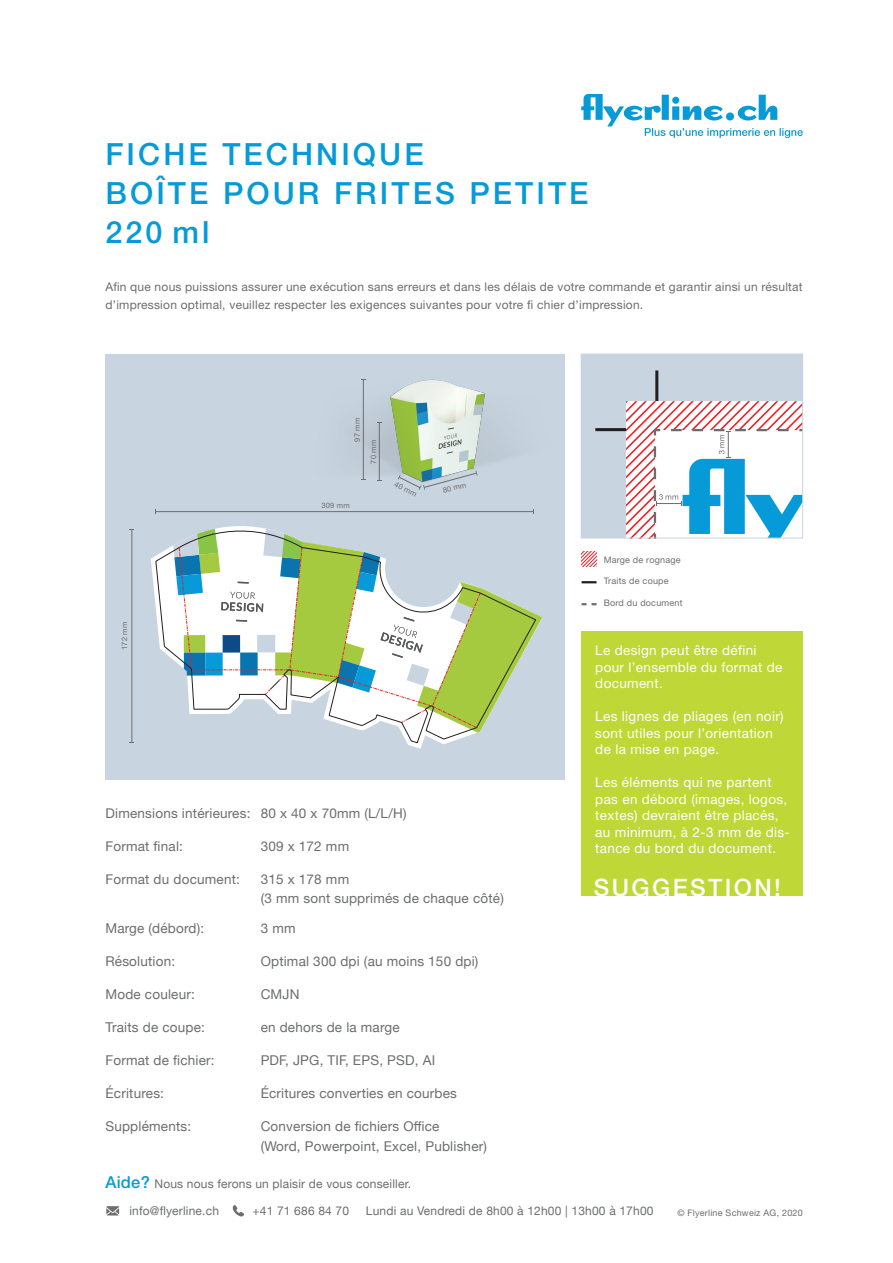
<style>
.page{position:relative;width:893px;height:1263px;background:#fff}
.page>*{position:absolute;margin:0;border:0;box-sizing:border-box;transform-origin:0 0}
.t1{font:500 30.6px/39.2px "Helvetica Neue LT Std";letter-spacing:.1em;color:#069ad9}
.t2{font:500 24px "Helvetica Neue LT Std";letter-spacing:.1em;color:#fff}
.t3{font:13.5px/19.5px "Helvetica Neue";letter-spacing:.015em;color:#6c6d70}
.t4{font:13.5px/16.5px "Helvetica Neue LT Std";letter-spacing:.025em;color:#fff}
.t5{font:13.5px/19.5px "Helvetica Neue LT Std";letter-spacing:.015em;color:#6c6d70}
.t6{font:12px/18px "Helvetica Neue LT Std";letter-spacing:.02em;color:#6c6d70}
.t7{font:12px "Helvetica Neue";letter-spacing:.015em;color:#6c6d70}
.t8{font:9px "Helvetica Neue LT Std";letter-spacing:.025em;color:#6c6d70}
.t9{font:7.5px "Helvetica Neue LT Std";letter-spacing:.025em;color:#6c6d70}
.s1{font-family:"Helvetica Neue LT Std";font-weight:500;font-size:16.5px;color:#069ad9}
</style>
<div class="page">
<svg style="left:581px;top:94px;width:222px;height:44px"></svg>
<svg style="left:582px;top:581px;width:15px;height:2px"></svg>
<svg style="left:582px;top:603px;width:15px;height:2px"></svg>
<div style="left:581px;top:354px;width:222px;height:184px;background:#c8d4df"></div>
<hr style="left:655px;top:370px;width:3px;height:31px;background:#231f20">
<hr style="left:595px;top:428px;width:31px;height:3px;background:#231f20">
<svg style="left:626px;top:401px;width:175px;height:135px;background:#ccd7e4"></svg>
<div style="left:581px;top:354px;width:222px;height:184px;border:1px solid #c8d4df"></div>
<svg style="left:581px;top:552px;width:15px;height:15px"></svg>
<svg style="left:106px;top:1206px;width:13px;height:9px"></svg>
<svg style="left:232px;top:1205px;width:12px;height:11px"></svg>
<div style="left:581px;top:631px;width:222px;height:265px;background:#c0d738"></div>
<div style="left:105px;top:354px;width:460px;height:425px;background:#c8d4df"></div>
<svg style="left:155px;top:527px;width:387px;height:217px"></svg>
<img style="left:230px;top:379px;width:312px;height:186px">
<hr style="left:131px;top:530px;width:1px;height:212px;background:#6c6d70">
<hr style="left:379px;top:423px;width:1px;height:57px;background:#6c6d70">
<hr style="left:363px;top:380px;width:1px;height:100px;background:#6c6d70">
<svg style="left:398px;top:471px;width:80px;height:19px"></svg>
<hr style="left:156px;top:511px;width:378px;height:1px;background:#6c6d70">
<h1 class="t1" style="left:105px;top:134px;width:485px">FICHE TECHNIQUE<br>BOÎTE POUR FRITES PETITE<br>220 ml</h1>
<p class="t6" style="left:105px;top:278px;width:699px">Afin que nous puissions assurer une exécution sans erreurs et dans les délais de votre commande et garantir ainsi un résultat d’impression optimal, veuillez respecter les exigences suivantes pour votre fi chier d’impression.</p>
<p class="t9" style="left:120px;top:650px;width:30px;rotate:-90deg">172 mm</p>
<p class="t9" style="left:353px;top:442px;width:25px;rotate:-90deg">97 mm</p>
<p class="t9" style="left:369px;top:464px;width:25px;rotate:-90deg">70 mm</p>
<p class="t9" style="left:322px;top:501px;width:30px">309 mm</p>
<p class="t9" style="left:397px;top:480px;width:25px;rotate:26deg">40 mm</p>
<p class="t9" style="left:442px;top:486px;width:25px;rotate:-16deg">80 mm</p>
<p class="t5" style="left:105px;top:803px;width:303px">Dimensions intérieures: 80 x 40 x 70mm (L/L/H)</p>
<p class="t5" style="left:105px;top:836px;width:79px">Format final:</p>
<p class="t5" style="left:261px;top:836px;width:90px">309 x 172 mm</p>
<p class="t5" style="left:105px;top:869px;width:136px">Format du document:</p>
<p class="t5" style="left:261px;top:869px;width:245px">315 x 178 mm<br>(3 mm sont supprimés de chaque côté)</p>
<p class="t3" style="left:105px;top:919px;width:100px">Marge (débord):</p>
<p class="t3" style="left:261px;top:919px;width:36px">3 mm</p>
<p class="t3" style="left:105px;top:952px;width:71px">Résolution:</p>
<p class="t3" style="left:261px;top:952px;width:219px">Optimal 300 dpi (au moins 150 dpi)</p>
<p class="t3" style="left:105px;top:985px;width:91px">Mode couleur:</p>
<p class="t3" style="left:261px;top:985px;width:40px">CMJN</p>
<p class="t3" style="left:105px;top:1018px;width:101px">Traits de coupe:</p>
<p class="t3" style="left:261px;top:1018px;width:140px">en dehors de la marge</p>
<p class="t3" style="left:105px;top:1051px;width:111px">Format de fichier:</p>
<p class="t3" style="left:261px;top:1051px;width:176px">PDF, JPG, TIF, EPS, PSD, AI</p>
<p class="t3" style="left:105px;top:1084px;width:60px">Écritures:</p>
<p class="t3" style="left:261px;top:1084px;width:198px">Écritures converties en courbes</p>
<p class="t3" style="left:105px;top:1117px;width:87px">Suppléments:</p>
<p class="t3" style="left:261px;top:1117px;width:228px">Conversion de fichiers Office<br>(Word, Powerpoint, Excel, Publisher)</p>
<p class="t8" style="left:604px;top:554px;width:78px">Marge de rognage</p>
<p class="t8" style="left:604px;top:576px;width:66px">Traits de coupe</p>
<p class="t8" style="left:604px;top:598px;width:80px">Bord du document</p>
<p class="t4" style="left:595px;top:642px;width:189px">Le design peut être défini pour l’ensemble du format de document.</p>
<p class="t4" style="left:595px;top:708px;width:190px">Les lignes de pliages (en noir) sont utiles pour l’orientation de la mise en page.</p>
<p class="t4" style="left:595px;top:774px;width:196px">Les éléments qui ne partent pas en débord (images, logos, textes) devraient être placés, au minimum, à 2-3 mm de dis&shy;tance du bord du document.</p>
<h2 class="t2" style="left:594px;top:873px;width:189px">SUGGESTION!</h2>
<p class="t7" style="left:105px;top:1175px;width:307px"><span class="s1">Aide?</span> Nous nous ferons un plaisir de vous conseiller.</p>
<p class="t7" style="left:129px;top:1202px;width:91px">info@flyerline.ch</p>
<p class="t7" style="left:252px;top:1202px;width:98px">+41 71 686 84 70</p>
<p class="t7" style="left:366px;top:1202px;width:289px">Lundi au Vendredi de 8h00 à 12h00 | 13h00 à 17h00</p>
<p class="t8" style="left:677px;top:1207px;width:127px">© Flyerline Schweiz AG, 2020</p>
</div>
